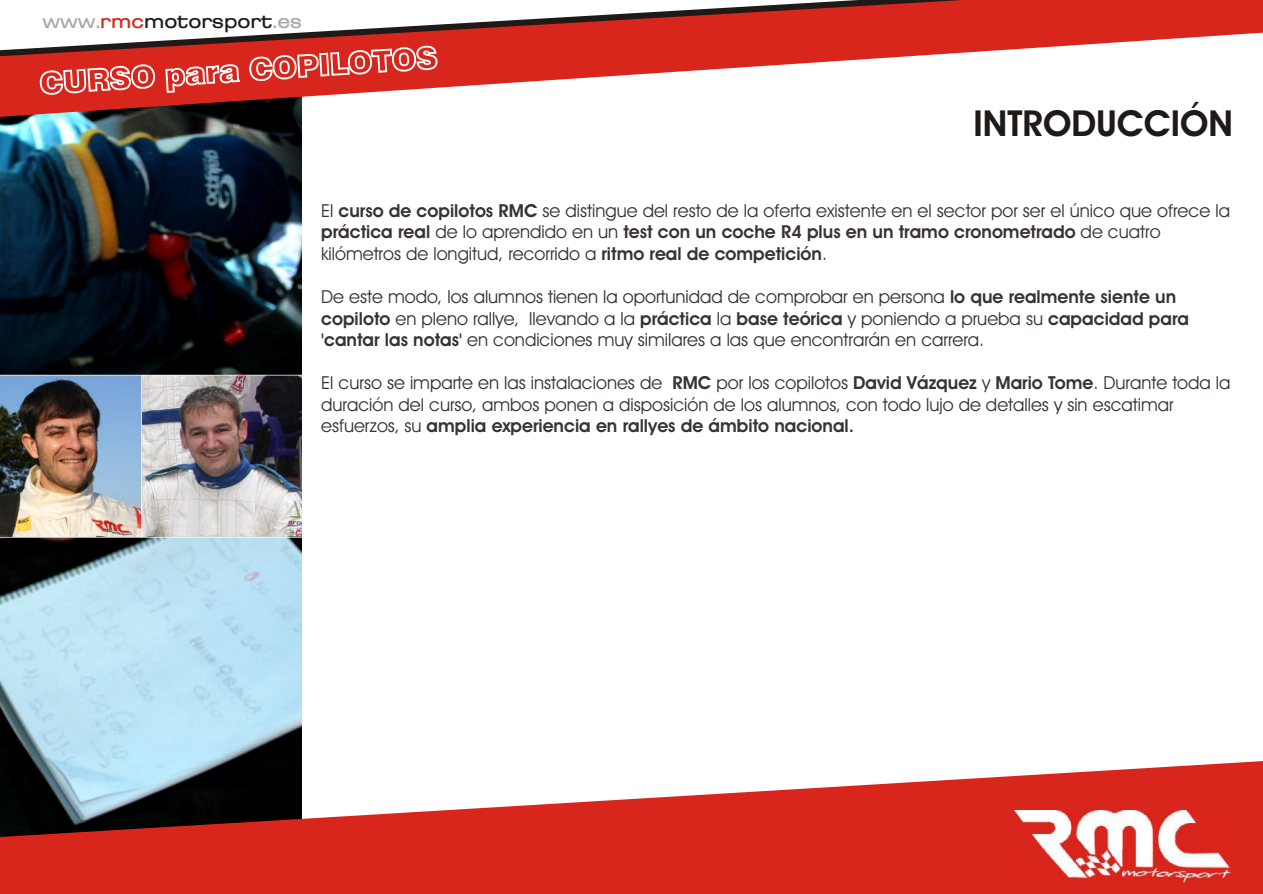
<style>
.page{position:relative;width:1263px;height:894px;background:#fff}
.page>*{position:absolute;margin:0;border:0;box-sizing:border-box;transform-origin:0 0}
.t1{font:700 36px "Avant Garde Bk BT";color:#1f1a17}
.t2{font:19.95px "AT Brazilia Seven";color:#1f1a17}
.t3{font:18px/21.6px "Avant Garde Bk BT";color:#383330}
.s1{color:#aba8a8}
.s2{color:#d9261c}
.s3{font-weight:700}
</style>
<div class="page">
<img style="left:0;top:118px;width:302px;height:642px">
<svg style="left:0;top:760px;width:1263px;height:134px;fill:#d9261c"></svg>
<svg style="left:0;top:0;width:1263px;height:118px"></svg>
<svg style="left:0;top:0;width:1164px;height:57px;fill:#d9261c"></svg>
<img style="left:1012px;top:810px;width:219px;height:73px">
<svg style="left:40px;top:64px;width:115px;height:31px"></svg>
<svg style="left:165px;top:64px;width:75px;height:29px"></svg>
<svg style="left:249px;top:46px;width:189px;height:35px;background:#e25a52"></svg>
<p class="t2" style="left:43px;top:12px;width:261px"><span class="s1">www.</span><span class="s2">rmc</span>motorsport<span class="s1">.es</span></p>
<h1 class="t1" style="left:974px;top:109px;width:261px">INTRODUCCIÓN</h1>
<p class="t3" style="left:321px;top:201px;width:910px">El <span class="s3">curso de copilotos RMC</span> se distingue del resto de la oferta existente en el sector por ser el único que ofrece la <span class="s3">práctica real</span> de lo aprendido en un <span class="s3">test con un coche R4 plus en un tramo cronometrado</span> de cuatro kilómetros de longitud, recorrido a <span class="s3">ritmo real de competición</span>.</p>
<p class="t3" style="left:321px;top:287px;width:869px">De este modo, los alumnos tienen la oportunidad de comprobar en persona <span class="s3">lo que realmente siente un copiloto</span> en pleno rallye, llevando a la <span class="s3">práctica</span> la <span class="s3">base teórica</span> y poniendo a prueba su <span class="s3">capacidad para 'cantar las notas'</span> en condiciones muy similares a las que encontrarán en carrera.</p>
<p class="t3" style="left:321px;top:374px;width:911px">El curso se imparte en las instalaciones de <span class="s3">RMC</span> por los copilotos <span class="s3">David Vázquez</span> y <span class="s3">Mario Tome</span>. Durante toda la duración del curso, ambos ponen a disposición de los alumnos, con todo lujo de detalles y sin escatimar esfuerzos, su <span class="s3">amplia experiencia en rallyes de ámbito nacional.</span></p>
</div>
